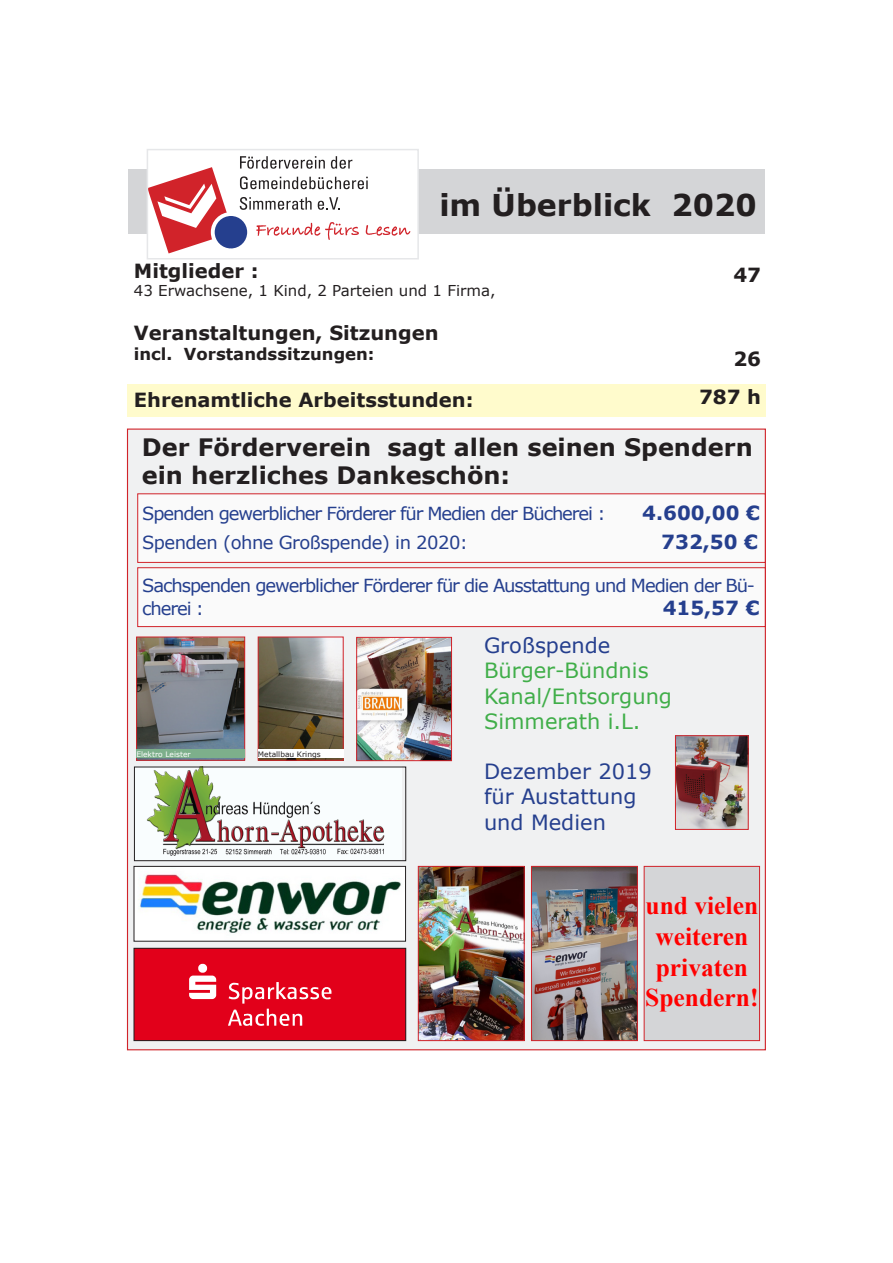
<style>
.page{position:relative;width:893px;height:1263px;background:#fff}
.page>*{position:absolute;margin:0;border:0;box-sizing:border-box;transform-origin:0 0}
.t1{font:700 30px "Verdana";color:#231f20}
.t2{font:700 25.5px/30.6px "Times New Roman";color:#f00;text-align:center}
.t3{font:700 24px/28.8px "Verdana";color:#231f20}
.t4{font:21px/25.2px "Verdana";color:#253f8e}
.t5{font:21px "Verdana";color:#40ae49}
.t6{font:700 19.5px "Verdana";color:#231f20}
.t7{font:700 19.5px "Verdana";color:#253f8e}
.t8{font:18px/23.4px "Verdana";letter-spacing:-.06em;color:#253f8e}
.t9{font:18px "Verdana";letter-spacing:-.03em;color:#253f8e}
.t10{font:700 16.5px "Verdana";color:#231f20}
.t11{font:15px "Verdana";color:#231f20}
.t12{font:7.5px "Verdana";color:#231f20}
.t13{font:7.5px "Verdana";color:#fff}
</style>
<div class="page">
<div style="left:127px;top:428px;width:639px;height:622px;background:#f0f1f2;border:1px solid #d1232a"></div>
<img style="left:420px;top:868px;width:102px;height:171px">
<div style="left:418px;top:866px;width:106px;height:175px;border:1px solid #d1232a"></div>
<div style="left:644px;top:866px;width:115px;height:174px;background:#d4d5d7"></div>
<div style="left:644px;top:866px;width:116px;height:175px;border:1px solid #d1232a"></div>
<img style="left:136px;top:769px;width:266px;height:90px">
<div style="left:134px;top:767px;width:272px;height:94px;border:1px solid #231f20"></div>
<div style="left:128px;top:169px;width:637px;height:65px;background:#d4d5d7"></div>
<div style="left:147px;top:150px;width:271px;height:109px;background:#fff"></div>
<svg style="left:256px;top:222px;width:103px;height:18px"></svg>
<svg style="left:366px;top:225px;width:44px;height:11px"></svg>
<div style="left:213px;top:214px;width:36px;height:36px;background:#253f8e;border-radius:50%"></div>
<div style="left:211px;top:212px;width:40px;height:40px;border:4px solid #fff;border-radius:50%"></div>
<div style="left:212px;top:213px;width:38px;height:38px;border:2px solid #fff;border-radius:50%"></div>
<svg style="left:240px;top:156px;width:85px;height:13px"></svg>
<svg style="left:331px;top:156px;width:21px;height:13px"></svg>
<svg style="left:240px;top:176px;width:128px;height:13px"></svg>
<svg style="left:240px;top:197px;width:72px;height:13px"></svg>
<svg style="left:318px;top:197px;width:22px;height:13px"></svg>
<div style="left:147px;top:149px;width:272px;height:110px;border:2px solid #e6e7e9"></div>
<div style="left:127px;top:384px;width:639px;height:33px;background:#fffbcc"></div>
<div style="left:134px;top:948px;width:272px;height:92px;background:#e2001a"></div>
<svg style="left:228px;top:1009px;width:74px;height:17px"></svg>
<svg style="left:229px;top:982px;width:102px;height:21px"></svg>
<svg style="left:189px;top:964px;width:27px;height:35px"></svg>
<div style="left:134px;top:948px;width:272px;height:93px;border:1px solid #231f20"></div>
<img style="left:136px;top:868px;width:268px;height:71px">
<div style="left:134px;top:866px;width:272px;height:75px;border:1px solid #231f20"></div>
<div style="left:138px;top:494px;width:627px;height:68px;background:#fafafa"></div>
<div style="left:138px;top:494px;width:627px;height:69px;border:1px solid #d1232a"></div>
<img style="left:533px;top:868px;width:103px;height:171px">
<div style="left:531px;top:866px;width:107px;height:175px;border:1px solid #d1232a"></div>
<img style="left:677px;top:737px;width:69px;height:90px">
<div style="left:675px;top:735px;width:73px;height:94px;border:1px solid #d1232a"></div>
<div style="left:138px;top:568px;width:627px;height:59px;background:#fafafa"></div>
<div style="left:138px;top:567px;width:627px;height:60px;border:1px solid #d1232a"></div>
<img style="left:358px;top:639px;width:92px;height:120px">
<div style="left:356px;top:637px;width:96px;height:124px;border:1px solid #d1232a"></div>
<img style="left:260px;top:639px;width:81px;height:110px">
<div style="left:258px;top:637px;width:85px;height:123px;border:1px solid #d1232a"></div>
<img style="left:138px;top:639px;width:105px;height:110px">
<div style="left:136px;top:637px;width:109px;height:123px;border:1px solid #d1232a"></div>
<div style="left:136px;top:749px;width:109px;height:9px;background:#7daf8b"></div>
<div style="left:258px;top:749px;width:85px;height:9px;background:#fff"></div>
<svg style="left:147px;top:167px;width:86px;height:86px"></svg>
<p class="t1" style="left:439px;top:184px;width:319px">im Überblick 2020</p>
<p class="t6" style="left:134px;top:257px;width:126px">Mitglieder :</p>
<p class="t11" style="left:134px;top:280px;width:363px">43 Erwachsene, 1 Kind, 2 Parteien und 1 Firma,</p>
<p class="t6" style="left:134px;top:319px;width:306px">Veranstaltungen, Sitzungen</p>
<p class="t10" style="left:134px;top:342px;width:242px">incl. Vorstandssitzungen:</p>
<p class="t6" style="left:134px;top:386px;width:341px">Ehrenamtliche Arbeitsstunden:</p>
<p class="t6" style="left:733px;top:261px;width:29px">47</p>
<p class="t6" style="left:733px;top:345px;width:29px">26</p>
<p class="t6" style="left:699px;top:383px;width:64px">787 h</p>
<p class="t3" style="left:142px;top:432px;width:612px">Der Förderverein sagt allen seinen Spendern ein herzliches Dankeschön:</p>
<p class="t8" style="left:142px;top:501px;width:465px">Spenden gewerblicher Förderer für Medien der Bücherei :</p>
<p class="t7" style="left:642px;top:499px;width:119px">4.600,00 €</p>
<p class="t9" style="left:142px;top:530px;width:327px">Spenden (ohne Großspende) in 2020:</p>
<p class="t7" style="left:661px;top:528px;width:98px">732,50 €</p>
<p class="t8" style="left:142px;top:573px;width:614px">Sachspenden gewerblicher Förderer für die Ausstattung und Medien der Bü&shy;cherei :</p>
<p class="t7" style="left:663px;top:594px;width:98px">415,57 €</p>
<p class="t13" style="left:136px;top:749px;width:56px">Elektro Leister</p>
<p class="t12" style="left:258px;top:749px;width:64px">Metallbau Krings</p>
<p class="t4" style="left:484px;top:633px;width:128px">Großspende</p>
<p class="t5" style="left:484px;top:656px;width:166px">Bürger-Bündnis</p>
<p class="t5" style="left:484px;top:681px;width:190px">Kanal/Entsorgung</p>
<p class="t5" style="left:484px;top:707px;width:158px">Simmerath i.L.</p>
<p class="t4" style="left:484px;top:759px;width:169px">Dezember 2019</p>
<p class="t4" style="left:484px;top:784px;width:154px">für Austattung und Medien</p>
<p class="t2" style="left:645px;top:890px;width:115px">und vielen weiteren privaten<br>Spendern!</p>
</div>
